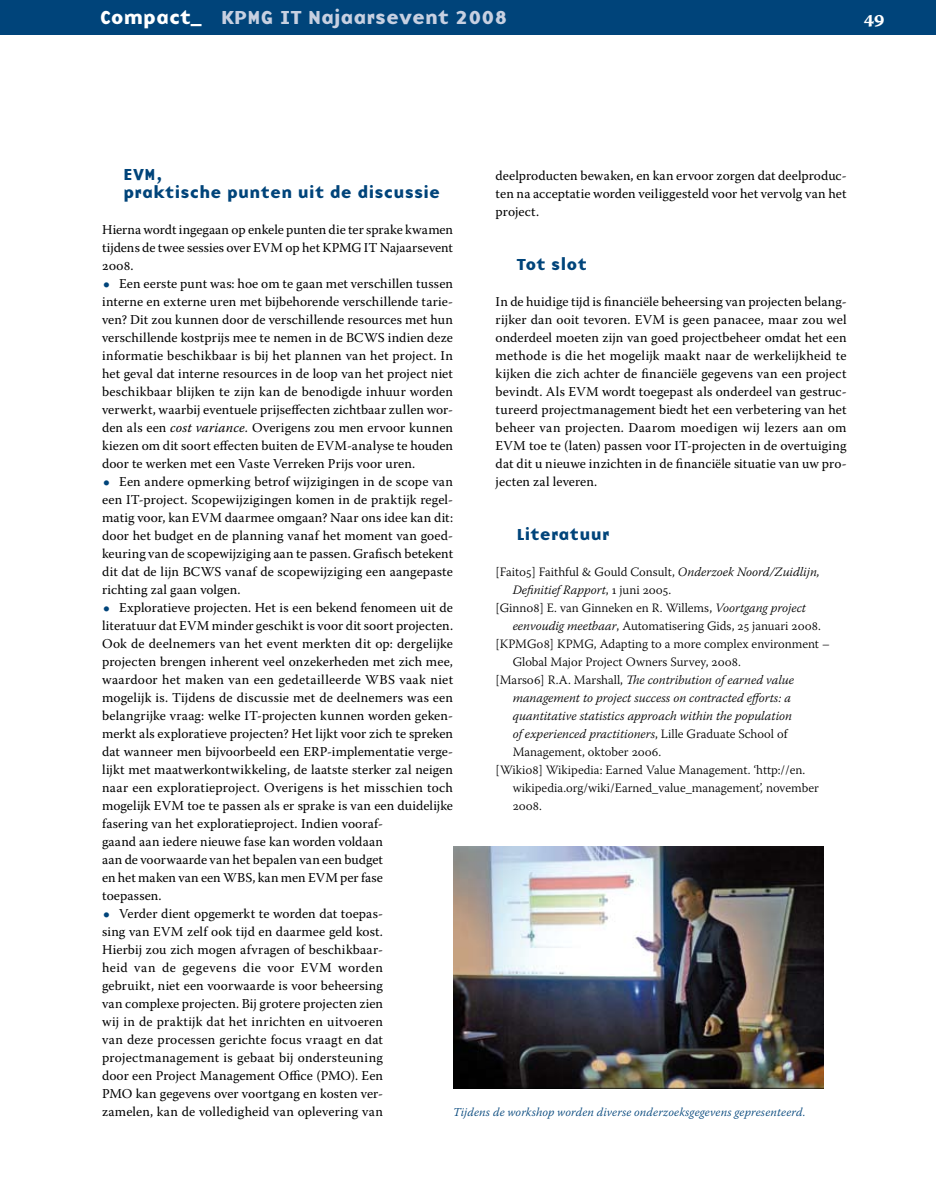
<style>
.page{position:relative;width:936px;height:1191px;background:#fff}
.page>*{position:absolute;margin:0;border:0;box-sizing:border-box;transform-origin:0 0}
.t1{font:19.5px "Base Nine B";color:#c7d0e1}
.t2{font:19.5px "Warnock Pro Bold Capt";color:#fff}
.t3{font:16.5px/18px "Base Nine B";letter-spacing:.02em;color:#00447a}
.t4{font:13.5px/18px "Warnock Pro";letter-spacing:.01em;color:#000;text-align:justify}
.t5{font:300 12.75px "Warnock Pro";color:#000}
.t6{font:italic 300 12.75px "Warnock Pro";color:#000}
.t7{font:italic 300 12px "Warnock Pro";letter-spacing:.015em;color:#00447a}
.s1{color:#fff}
.s2{font-family:"The Sans Caps";font-size:21px;color:#00447a}
.s3{font-style:italic}
.s4{font-style:normal}
</style>
<div class="page">
<div style="left:0;top:0;width:935px;height:34px;background:#00447a"></div>
<img style="left:453px;top:846px;width:370px;height:243px">
<h1 class="t1" style="left:100px;top:2px;width:409px"><span class="s1">Compact_</span> KPMG IT Najaarsevent 2008</h1>
<h1 class="t2" style="left:863px;top:6px;width:23px">49</h1>
<p class="t3" style="left:123px;top:165px;width:318px">EVM,<br>praktische punten uit de discussie</p>
<p class="t4" style="left:102px;top:220px;width:352px">Hierna wordt ingegaan op enkele punten die ter sprake kwamen tijdens de twee sessies over EVM op het KPMG IT Najaarsevent 2008.</p>
<p class="t4" style="left:102px;top:274px;width:352px"><span class="s2">•</span> Een eerste punt was: hoe om te gaan met verschillen tussen interne en externe uren met bijbehorende verschillende tarie&shy;ven? Dit zou kunnen door de verschillende resources met hun verschillende kostprijs mee te nemen in de BCWS indien deze informatie beschikbaar is bij het plannen van het project. In het geval dat interne resources in de loop van het project niet beschikbaar blijken te zijn kan de benodigde inhuur worden verwerkt, waarbij eventuele prijseffecten zichtbaar zullen wor&shy;den als een <span class="s3">cost variance.</span> Overigens zou men ervoor kunnen kiezen om dit soort effecten buiten de EVM-analyse te houden door te werken met een Vaste Verreken Prijs voor uren.</p>
<p class="t4" style="left:102px;top:472px;width:352px"><span class="s2">•</span> Een andere opmerking betrof wijzigingen in de scope van een IT-project. Scopewijzigingen komen in de praktijk regel&shy;matig voor, kan EVM daarmee omgaan? Naar ons idee kan dit: door het budget en de planning vanaf het moment van goed&shy;keuring van de scopewijziging aan te passen. Grafisch betekent dit dat de lijn BCWS vanaf de scopewijziging een aangepaste richting zal gaan volgen.</p>
<p class="t4" style="left:102px;top:598px;width:352px;text-align:left"><span class="s2">•</span> Exploratieve projecten. Het is een bekend fenomeen uit de literatuur dat EVM minder geschikt is voor dit soort projecten.<br>Ook de deelnemers van het event merkten dit op: dergelijke projecten brengen inherent veel onzekerheden met zich mee, waardoor het maken van een gedetailleerde WBS vaak niet mogelijk is. Tijdens de discussie met de deelnemers was een belangrijke vraag: welke IT-projecten kunnen worden geken&shy;merkt als exploratieve projecten? Het lijkt voor zich te spreken dat wanneer men bijvoorbeeld een ERP-implementatie verge&shy;lijkt met maatwerkontwikkeling, de laatste sterker zal neigen naar een exploratieproject. Overigens is het misschien toch mogelijk EVM toe te passen als er sprake is van een duidelijke fasering van het exploratieproject. Indien vooraf-<br>gaand aan iedere nieuwe fase kan worden voldaan<br>aan de voorwaarde van het bepalen van een budget<br>en het maken van een WBS, kan men EVM per fase<br>toepassen.</p>
<p class="t4" style="left:102px;top:904px;width:282px"><span class="s2">•</span> Verder dient opgemerkt te worden dat toepas&shy;sing van EVM zelf ook tijd en daarmee geld kost.<br>Hierbij zou zich mogen afvragen of beschikbaar&shy;heid van de gegevens die voor EVM worden gebruikt, niet een voorwaarde is voor beheersing van complexe projecten. Bij grotere projecten zien wij in de praktijk dat het inrichten en uitvoeren van deze processen gerichte focus vraagt en dat projectmanagement is gebaat bij ondersteuning door een Project Management Office (PMO). Een PMO kan gegevens over voortgang en kosten ver&shy;zamelen, kan de volledigheid van oplevering van</p>
<p class="t4" style="left:495px;top:166px;width:352px">deelproducten bewaken, en kan ervoor zorgen dat deelproduc&shy;ten na acceptatie worden veiliggesteld voor het vervolg van het project.</p>
<p class="t3" style="left:517px;top:255px;width:71px">Tot slot</p>
<p class="t4" style="left:495px;top:292px;width:352px">In de huidige tijd is financiële beheersing van projecten belang&shy;rijker dan ooit tevoren. EVM is geen panacee, maar zou wel onderdeel moeten zijn van goed projectbeheer omdat het een methode is die het mogelijk maakt naar de werkelijkheid te kijken die zich achter de financiële gegevens van een project bevindt. Als EVM wordt toegepast als onderdeel van gestruc&shy;tureerd projectmanagement biedt het een verbetering van het beheer van projecten. Daarom moedigen wij lezers aan om EVM toe te (laten) passen voor IT-projecten in de overtuiging dat dit u nieuwe inzichten in de financiële situatie van uw pro&shy;jecten zal leveren.</p>
<p class="t3" style="left:517px;top:525px;width:94px">Literatuur</p>
<p class="t5" style="left:495px;top:564px;width:325px">[Fait05] Faithful &amp; Gould Consult, <span class="s3">Onderzoek Noord/Zuidlijn,</span></p>
<p class="t6" style="left:512px;top:582px;width:160px">Definitief Rapport<span class="s4">, 1 juni 2005.</span></p>
<p class="t5" style="left:495px;top:600px;width:312px">[Ginn08] E. van Ginneken en R. Willems, <span class="s3">Voortgang project</span></p>
<p class="t5" style="left:512px;top:618px;width:310px"><span class="s3">eenvoudig meetbaar</span>, Automatisering Gids, 25 januari 2008.</p>
<p class="t5" style="left:495px;top:636px;width:336px">[KPMG08] KPMG, Adapting to a more complex environment –</p>
<p class="t5" style="left:512px;top:654px;width:229px">Global Major Project Owners Survey, 2008.</p>
<p class="t6" style="left:495px;top:672px;width:300px"><span class="s4">[Mars06] R.A. Marshall,</span> The contribution of earned value</p>
<p class="t6" style="left:512px;top:690px;width:280px">management to project success on contracted efforts: a</p>
<p class="t6" style="left:512px;top:708px;width:281px">quantitative statistics approach within the population</p>
<p class="t6" style="left:512px;top:726px;width:276px">of experienced practitioners<span class="s4">, Lille Graduate School of</span></p>
<p class="t5" style="left:512px;top:744px;width:150px">Management, oktober 2006.</p>
<p class="t5" style="left:495px;top:762px;width:311px">[Wiki08] Wikipedia: Earned Value Management. ‘http://en.</p>
<p class="t5" style="left:512px;top:780px;width:308px">wikipedia.org/wiki/Earned_value_management’, november</p>
<p class="t5" style="left:512px;top:798px;width:31px">2008.</p>
<p class="t7" style="left:453px;top:1105px;width:354px">Tijdens de workshop worden diverse onderzoeksgegevens gepresenteerd.</p>
</div>
